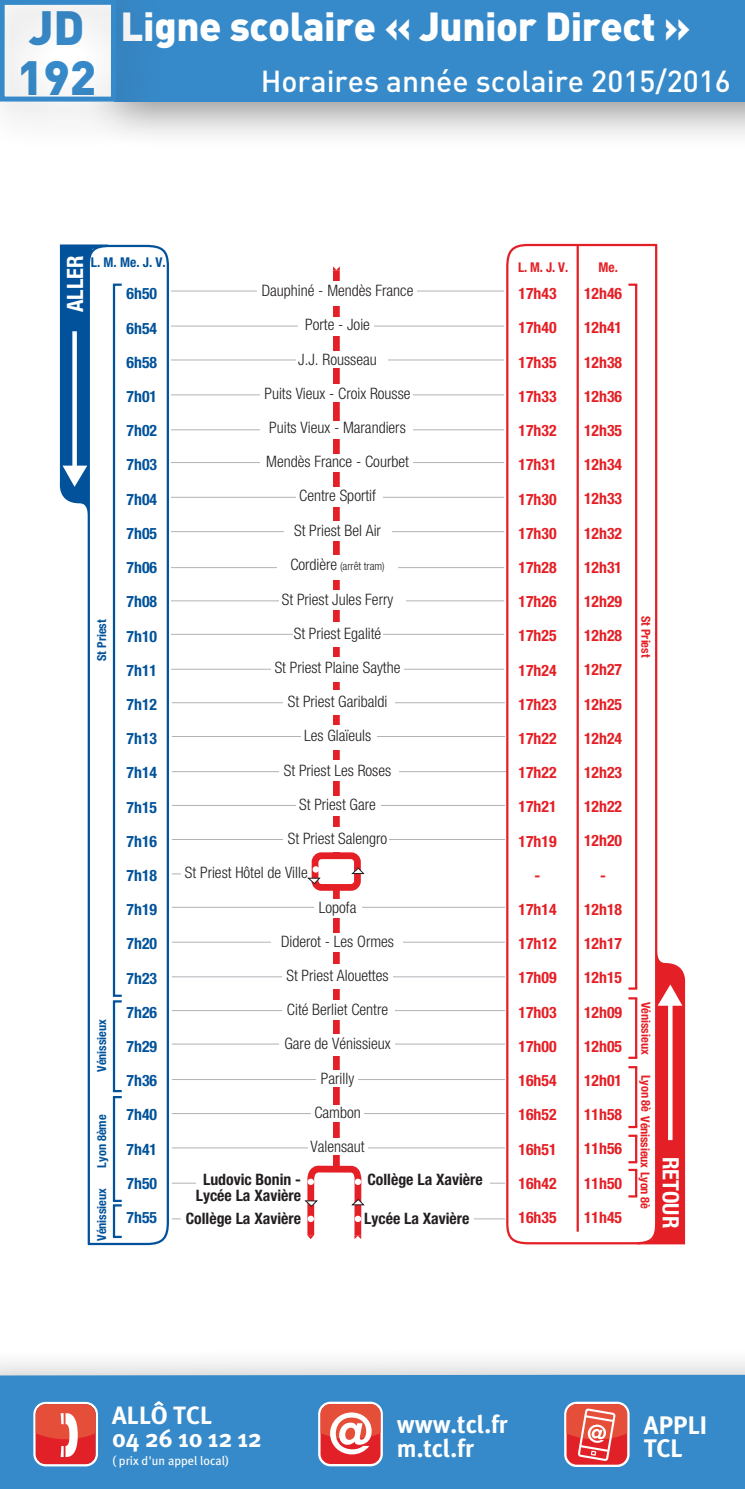
<style>
.page{position:relative;width:745px;height:1489px;background:#fff}
.page>*{position:absolute;margin:0;border:0;box-sizing:border-box;transform-origin:0 0}
.t1{font:900 47.5px "DIN";color:#378ac9}
.t2{font:900 40px "DIN";letter-spacing:-.01em;color:#fff}
.t3{font:500 30px "DIN";color:#fff}
.t4{font:700 25.25px/23.8px "Meta Plus";letter-spacing:-.005em;color:#fff}
.t5{font:700 25px/23.2px "Meta Plus";color:#fff}
.t6{font:700 condensed 22.5px "Helvetica Neue LT Std";color:#fff}
.t7{font:300 condensed 15.75px/34.2px "Helvetica Neue LT Std";color:#231f20;text-align:center}
.t8{font:700 condensed 15.75px/34.2px "Helvetica Neue LT Std";color:#e41f25;text-align:center}
.t9{font:700 condensed 15.75px/34.2px "Helvetica Neue LT Std";color:#01529a;text-align:justify}
.t10{font:700 condensed 15.75px/15.8px "Helvetica Neue LT Std";color:#231f20;text-align:center}
.t11{font:700 condensed 13.5px "Helvetica Neue LT Std";color:#01529a}
.t12{font:700 condensed 13.5px "Helvetica Neue LT Std";color:#e41f25}
.t13{font:12.5px "Meta Plus";color:#fff}
.t14{font:700 condensed 12.25px "Helvetica Neue LT Std";letter-spacing:-.01em;color:#e41f25}
.t15{font:700 condensed 12.25px "Helvetica Neue LT Std";color:#01529a}
.t16{font:300 condensed 11.25px "Helvetica Neue LT Std";color:#231f20}
.s1{font-size:47.5px;color:#378ac9}
.s2{font-size:15.75px}
</style>
<div class="page">
<div style="left:85px;top:0;width:659px;height:150px;background:#231f20;opacity:.5"></div>
<div style="left:113px;top:0;width:631px;height:102px;background:#378ac9"></div>
<div style="left:0;top:1346px;width:744px;height:142px;background:#231f20;opacity:.5"></div>
<div style="left:0;top:1374px;width:744px;height:114px;background:#378ac9"></div>
<svg style="left:33px;top:1401px;width:65px;height:65px"></svg>
<svg style="left:318px;top:1401px;width:64px;height:65px"></svg>
<div style="left:320px;top:1403px;width:60px;height:60px;background:#e12127;border-radius:10px"></div>
<svg style="left:320px;top:1403px;width:60px;height:51px"></svg>
<svg style="left:563px;top:1401px;width:66px;height:65px"></svg>
<div style="left:566px;top:1403px;width:60px;height:61px;background:#e12127;border-radius:10px"></div>
<svg style="left:566px;top:1403px;width:60px;height:57px"></svg>
<hr style="left:171px;top:290px;width:333px;height:1px;background:#b2b3b7">
<hr style="left:171px;top:325px;width:333px;height:1px;background:#b2b3b7">
<hr style="left:171px;top:359px;width:333px;height:1px;background:#b2b3b7">
<hr style="left:171px;top:394px;width:333px;height:1px;background:#b2b3b7">
<hr style="left:171px;top:429px;width:333px;height:1px;background:#b2b3b7">
<hr style="left:171px;top:462px;width:333px;height:1px;background:#b2b3b7">
<hr style="left:171px;top:497px;width:333px;height:1px;background:#b2b3b7">
<hr style="left:171px;top:531px;width:333px;height:1px;background:#b2b3b7">
<hr style="left:171px;top:567px;width:333px;height:1px;background:#b2b3b7">
<hr style="left:171px;top:600px;width:333px;height:1px;background:#b2b3b7">
<hr style="left:171px;top:634px;width:333px;height:1px;background:#b2b3b7">
<hr style="left:171px;top:668px;width:333px;height:1px;background:#b2b3b7">
<hr style="left:172px;top:702px;width:333px;height:1px;background:#b2b3b7">
<hr style="left:172px;top:736px;width:333px;height:1px;background:#b2b3b7">
<hr style="left:172px;top:771px;width:335px;height:1px;background:#b2b3b7">
<hr style="left:172px;top:805px;width:333px;height:1px;background:#b2b3b7">
<hr style="left:172px;top:839px;width:333px;height:1px;background:#b2b3b7">
<hr style="left:172px;top:906px;width:333px;height:1px;background:#b2b3b7">
<hr style="left:172px;top:941px;width:333px;height:1px;background:#b2b3b7">
<hr style="left:172px;top:976px;width:333px;height:1px;background:#b2b3b7">
<hr style="left:172px;top:1010px;width:333px;height:1px;background:#b2b3b7">
<hr style="left:172px;top:1043px;width:333px;height:1px;background:#b2b3b7">
<hr style="left:172px;top:1079px;width:333px;height:1px;background:#b2b3b7">
<hr style="left:172px;top:1113px;width:333px;height:1px;background:#b2b3b7">
<hr style="left:172px;top:1147px;width:333px;height:1px;background:#b2b3b7">
<hr style="left:172px;top:1182px;width:333px;height:1px;background:#b2b3b7">
<hr style="left:473px;top:1218px;width:32px;height:1px;background:#b2b3b7">
<div style="left:333px;top:271px;width:6px;height:897px;background:#e41f25"></div>
<div style="left:314px;top:898px;width:47px;height:19px;background:#fff"></div>
<div style="left:282px;top:964px;width:110px;height:24px;background:#fff"></div>
<div style="left:271px;top:932px;width:132px;height:19px;background:#fff"></div>
<div style="left:282px;top:1000px;width:112px;height:19px;background:#fff"></div>
<div style="left:279px;top:1034px;width:115px;height:22px;background:#fff"></div>
<div style="left:316px;top:1069px;width:41px;height:17px;background:#fff"></div>
<div style="left:311px;top:1105px;width:53px;height:16px;background:#fff"></div>
<div style="left:307px;top:1137px;width:60px;height:17px;background:#fff"></div>
<div style="left:196px;top:1172px;width:293px;height:17px;background:#fff"></div>
<div style="left:283px;top:827px;width:106px;height:24px;background:#fff"></div>
<div style="left:296px;top:795px;width:84px;height:20px;background:#fff"></div>
<div style="left:301px;top:726px;width:75px;height:24px;background:#fff"></div>
<div style="left:279px;top:760px;width:120px;height:20px;background:#fff"></div>
<div style="left:283px;top:690px;width:111px;height:24px;background:#fff"></div>
<div style="left:271px;top:657px;width:133px;height:24px;background:#fff"></div>
<div style="left:293px;top:622px;width:89px;height:24px;background:#fff"></div>
<div style="left:279px;top:590px;width:126px;height:19px;background:#fff"></div>
<div style="left:277px;top:555px;width:121px;height:24px;background:#fff"></div>
<div style="left:283px;top:521px;width:108px;height:20px;background:#fff"></div>
<div style="left:296px;top:487px;width:86px;height:19px;background:#fff"></div>
<div style="left:260px;top:384px;width:152px;height:18px;background:#fff"></div>
<div style="left:260px;top:421px;width:152px;height:17px;background:#fff"></div>
<div style="left:260px;top:454px;width:152px;height:17px;background:#fff"></div>
<div style="left:296px;top:351px;width:91px;height:17px;background:#fff"></div>
<div style="left:298px;top:316px;width:75px;height:19px;background:#fff"></div>
<div style="left:257px;top:281px;width:159px;height:24px;background:#fff"></div>
<svg style="left:87px;top:244px;width:82px;height:1002px"></svg>
<svg style="left:504px;top:244px;width:154px;height:1001px"></svg>
<hr style="left:113px;top:285px;width:2px;height:710px;background:#01529a">
<svg style="left:60px;top:244px;width:62px;height:281px"></svg>
<hr style="left:113px;top:1205px;width:2px;height:31px;background:#01529a">
<svg style="left:113px;top:1235px;width:9px;height:2px"></svg>
<hr style="left:113px;top:1097px;width:2px;height:103px;background:#01529a">
<svg style="left:113px;top:1199px;width:9px;height:7px"></svg>
<hr style="left:113px;top:1001px;width:2px;height:89px;background:#01529a">
<svg style="left:113px;top:1089px;width:9px;height:9px"></svg>
<svg style="left:113px;top:994px;width:9px;height:8px"></svg>
<hr style="left:634px;top:285px;width:3px;height:703px;background:#e41f25">
<svg style="left:628px;top:283px;width:8px;height:3px"></svg>
<svg style="left:628px;top:941px;width:56px;height:303px"></svg>
<hr style="left:576px;top:244px;width:2px;height:987px;background:#e41f25">
<svg style="left:333px;top:266px;width:6px;height:5px"></svg>
<div style="left:315px;top:855px;width:42px;height:32px;background:#fff;border-radius:6px"></div>
<div style="left:311px;top:852px;width:49px;height:38px;border:7px solid #e41f25;border-radius:6px"></div>
<div style="left:312px;top:866px;width:7px;height:6px;background:#fff;border-radius:50%"></div>
<svg style="left:304px;top:1162px;width:60px;height:77px"></svg>
<svg style="left:307px;top:877px;width:13px;height:7px"></svg>
<svg style="left:351px;top:867px;width:13px;height:7px"></svg>
<div style="left:0;top:0;width:165px;height:150px;background:#231f20;opacity:.5"></div>
<div style="left:0;top:0;width:116px;height:102px;border:5px solid #378ac9"></div>
<h2 class="t2" style="left:29px;top:-1px;width:662px"><span class="s1">JD</span> Ligne scolaire « Junior Direct »</h2>
<h1 class="t1" style="left:17px;top:46px;width:81px">192</h1>
<h3 class="t3" style="left:260px;top:62px;width:471px">Horaires année scolaire 2015/2016</h3>
<h3 class="t6" style="left:62px;top:312px;width:58px;rotate:-90deg">ALLER</h3>
<p class="t11" style="left:91px;top:254px;width:76px">L. M. Me. J. V.</p>
<p class="t12" style="left:517px;top:259px;width:52px">L. M. J. V.</p>
<p class="t12" style="left:598px;top:259px;width:21px">Me.</p>
<p class="t15" style="left:94px;top:661px;width:43px;rotate:-90deg">St Priest</p>
<p class="t15" style="left:94px;top:1071px;width:54px;rotate:-90deg">Vénissieux</p>
<p class="t15" style="left:94px;top:1167px;width:55px;rotate:-90deg">Lyon 8ème</p>
<p class="t15" style="left:94px;top:1240px;width:54px;rotate:-90deg">Vénissieux</p>
<p class="t7" style="left:261px;top:273px;width:153px">Dauphiné - Mendès France<br>Porte - Joie<br>J.J. Rousseau<br>Puits Vieux - Croix Rousse<br>Puits Vieux - Marandiers<br>Mendès France - Courbet<br>Centre Sportif<br>St Priest Bel Air</p>
<p class="t16" style="left:290px;top:560px;width:96px"><span class="s2">Cordière</span> (arrêt tram)</p>
<p class="t7" style="left:274px;top:581px;width:127px">St Priest Jules Ferry<br>St Priest Egalité<br>St Priest Plaine Saythe<br>St Priest Garibaldi<br>Les Glaïeuls<br>St Priest Les Roses<br>St Priest Gare<br>St Priest Salengro</p>
<p class="t9" style="left:126px;top:276px;width:32px">6h50<br>6h54<br>6h58<br>7h01<br>7h02<br>7h03<br>7h04<br>7h05<br>7h06<br>7h08<br>7h10<br>7h11<br>7h12<br>7h13<br>7h14<br>7h15<br>7h16<br>7h18<br>7h19<br>7h20<br>7h23<br>7h26<br>7h29<br>7h36<br>7h40<br>7h41<br>7h50<br>7h55</p>
<p class="t8" style="left:518px;top:276px;width:40px">17h43<br>17h40<br>17h35<br>17h33<br>17h32<br>17h31<br>17h30<br>17h30<br>17h28<br>17h26<br>17h25<br>17h24<br>17h23<br>17h22<br>17h22<br>17h21<br>17h19 -<br>17h14<br>17h12<br>17h09<br>17h03<br>17h00<br>16h54<br>16h52<br>16h51<br>16h42<br>16h35</p>
<p class="t8" style="left:583px;top:276px;width:40px">12h46<br>12h41<br>12h38<br>12h36<br>12h35<br>12h34<br>12h33<br>12h32<br>12h31<br>12h29<br>12h28<br>12h27<br>12h25<br>12h24<br>12h23<br>12h22<br>12h20 -<br>12h18<br>12h17<br>12h15<br>12h09<br>12h05<br>12h01<br>11h58<br>11h56<br>11h50<br>11h45</p>
<p class="t7" style="left:185px;top:855px;width:124px">St Priest Hôtel de Ville</p>
<p class="t7" style="left:281px;top:889px;width:114px">Lopofa<br>Diderot - Les Ormes<br>St Priest Alouettes<br>Cité Berliet Centre<br>Gare de Vénissieux<br>Parilly<br>Cambon<br>Valensaut</p>
<p class="t10" style="left:195px;top:1171px;width:107px">Ludovic Bonin -<br>Lycée La Xavière</p>
<p class="t10" style="left:186px;top:1209px;width:117px">Collège La Xavière</p>
<p class="t10" style="left:364px;top:1210px;width:107px">Lycée La Xavière</p>
<p class="t10" style="left:367px;top:1171px;width:117px">Collège La Xavière</p>
<p class="t14" style="left:653px;top:616px;width:43px;rotate:90deg">St Priest</p>
<p class="t14" style="left:653px;top:1001px;width:54px;rotate:90deg">Vénissieux</p>
<p class="t14" style="left:652px;top:1074px;width:136px;rotate:90deg">Lyon 8è Vénissieux Lyon 8è</p>
<h3 class="t6" style="left:684px;top:1156px;width:73px;rotate:90deg">RETOUR</h3>
<h3 class="t5" style="left:112px;top:1403px;width:151px">ALLÔ TCL<br>04 26 10 12 12</h3>
<p class="t13" style="left:112px;top:1453px;width:119px">( prix d'un appel local)</p>
<h3 class="t5" style="left:396px;top:1412px;width:112px">www.tcl.fr m.tcl.fr</h3>
<h3 class="t4" style="left:643px;top:1412px;width:65px">APPLI<br>TCL</h3>
</div>
